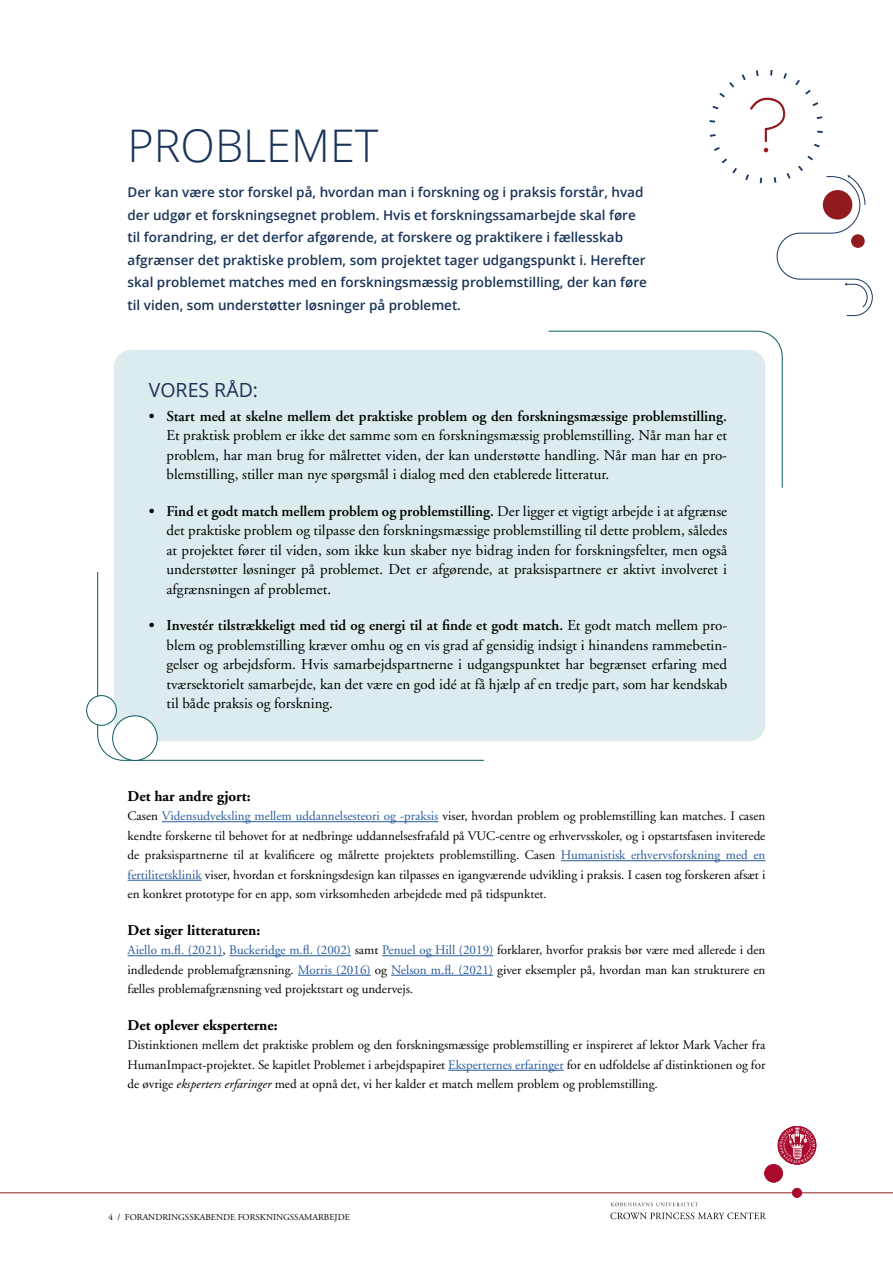
<style>
.page{position:relative;width:893px;height:1263px;background:#fff}
.page>*{position:absolute;margin:0;border:0;box-sizing:border-box;transform-origin:0 0}
.t1{font:300 45px "Open Sans";color:#1a3358}
.t2{font:19.5px "Open Sans";color:#1a3358}
.t3{font:15px/19.5px "Adobe Garamond";color:#000;text-align:justify}
.t4{font:600 15px "Adobe Garamond";color:#000}
.t5{font:700 15px "Adobe Garamond";color:#000}
.t6{font:600 13.5px/22.5px "Open Sans";color:#1a3358}
.t7{font:13.05px/19.5px "Adobe Garamond";color:#000;text-align:justify}
.t8{font:9px "Adobe Garamond";color:#000}
.s1{font-weight:600}
.s2{color:#275b9b}
.s3{font-style:italic}
</style>
<div class="page">
<hr style="left:0;top:1192px;width:893px;height:1px;background:#901a1e">
<svg style="left:764px;top:1164px;width:19px;height:18px"></svg>
<svg style="left:611px;top:1202px;width:87px;height:4px"></svg>
<svg style="left:610px;top:1212px;width:156px;height:7px"></svg>
<div style="left:114px;top:350px;width:651px;height:391px;background:#dbebee;border-radius:17px"></div>
<hr style="left:162px;top:821px;width:276px;height:1px;background:#275b9b">
<hr style="left:561px;top:860px;width:204px;height:1px;background:#275b9b">
<hr style="left:128px;top:880px;width:74px;height:1px;background:#275b9b">
<hr style="left:128px;top:955px;width:94px;height:1px;background:#275b9b">
<hr style="left:229px;top:955px;width:122px;height:1px;background:#275b9b">
<hr style="left:382px;top:955px;width:111px;height:1px;background:#275b9b">
<hr style="left:298px;top:975px;width:73px;height:1px;background:#275b9b">
<hr style="left:391px;top:975px;width:102px;height:1px;background:#275b9b">
<hr style="left:448px;top:1070px;width:116px;height:1px;background:#275b9b">
<svg style="left:709px;top:69px;width:164px;height:247px"></svg>
<svg style="left:97px;top:572px;width:387px;height:189px"></svg>
<div style="left:87px;top:696px;width:29px;height:29px;background:#fff;border-radius:50%"></div>
<div style="left:86px;top:695px;width:31px;height:30px;border:1px solid #0a5963;border-radius:50%"></div>
<div style="left:113px;top:716px;width:44px;height:44px;background:#fff;border-radius:50%"></div>
<div style="left:112px;top:716px;width:45px;height:45px;border:1px solid #0a5963;border-radius:50%"></div>
<svg style="left:548px;top:331px;width:235px;height:157px"></svg>
<div style="left:778px;top:1126px;width:38px;height:38px;background:#a90a2e;border-radius:50%"></div>
<div style="left:765px;top:1164px;width:18px;height:18px;background:#a90a2e;border-radius:50%"></div>
<div style="left:792px;top:1188px;width:10px;height:9px;background:#a90a2e;border-radius:50%"></div>
<svg style="left:779px;top:1127px;width:36px;height:36px"></svg>
<h1 class="t1" style="left:128px;top:115px;width:252px">PROBLEMET</h1>
<p class="t6" style="left:128px;top:181px;width:521px">Der kan være stor forskel på, hvordan man i forskning og i praksis forstår, hvad der udgør et forskningsegnet problem. Hvis et forskningssamarbejde skal føre til forandring, er det derfor afgørende, at forskere og praktikere i fællesskab afgrænser det praktiske problem, som projektet tager udgangspunkt i. Herefter skal problemet matches med en forskningsmæssig problemstilling, der kan føre til viden, som understøtter løsninger på problemet.</p>
<h2 class="t2" style="left:149px;top:377px;width:111px">VORES RÅD:</h2>
<p class="t4" style="left:149px;top:408px;width:580px">• Start med at skelne mellem det praktiske problem og den forskningsmæssige problemstilling.</p>
<p class="t3" style="left:167px;top:426px;width:562px">Et praktisk problem er ikke det samme som en forskningsmæssig problemstilling. Når man har et problem, har man brug for målrettet viden, der kan understøtte handling. Når man har en pro&shy;blemstilling, stiller man nye spørgsmål i dialog med den etablerede litteratur.</p>
<p class="t3" style="left:167px;top:502px;width:562px;text-indent:-18px"><span class="s1">• Find et godt match mellem problem og problemstilling.</span> Der ligger et vigtigt arbejde i at afgrænse det praktiske problem og tilpasse den forskningsmæssige problemstilling til dette problem, således at projektet fører til viden, som ikke kun skaber nye bidrag inden for forskningsfelter, men også understøtter løsninger på problemet. Det er afgørende, at praksispartnere er aktivt involveret i afgrænsningen af problemet.</p>
<p class="t3" style="left:167px;top:616px;width:562px;text-indent:-18px"><span class="s1">• Investér tilstrækkeligt med tid og energi til at finde et godt match.</span> Et godt match mellem pro&shy;blem og problemstilling kræver omhu og en vis grad af gensidig indsigt i hinandens rammebetin&shy;gelser og arbejdsform. Hvis samarbejdspartnerne i udgangspunktet har begrænset erfaring med tværsektorielt samarbejde, kan det være en god idé at få hjælp af en tredje part, som har kendskab til både praksis og forskning.</p>
<p class="t5" style="left:128px;top:788px;width:125px">Det har andre gjort:</p>
<p class="t7" style="left:128px;top:807px;width:639px">Casen <span class="s2">Vidensudveksling mellem uddannelsesteori og -praksis</span> viser, hvordan problem og problemstilling kan matches. I casen kendte forskerne til behovet for at nedbringe uddannelsesfrafald på VUC-centre og erhvervsskoler, og i opstartsfasen inviterede de praksispartnerne til at kvalificere og målrette projektets problemstilling. Casen <span class="s2">Humanistisk erhvervsforskning med en fertilitetsklinik</span> viser, hvordan et forskningsdesign kan tilpasses en igangværende udvikling i praksis. I casen tog forskeren afsæt i en konkret prototype for en app, som virksomheden arbejdede med på tidspunktet.</p>
<p class="t5" style="left:128px;top:922px;width:134px">Det siger litteraturen:</p>
<p class="t7" style="left:128px;top:941px;width:639px"><span class="s2">Aiello m.fl. (2021)</span>, <span class="s2">Buckeridge m.fl. (2002)</span> samt <span class="s2">Penuel og Hill (2019)</span> forklarer, hvorfor praksis bør være med allerede i den indledende problemafgrænsning. <span class="s2">Morris (2016)</span> og <span class="s2">Nelson m.fl. (2021)</span> giver eksempler på, hvordan man kan strukturere en fælles problemafgrænsning ved projektstart og undervejs.</p>
<p class="t5" style="left:128px;top:1017px;width:152px">Det oplever eksperterne:</p>
<p class="t7" style="left:128px;top:1036px;width:639px">Distinktionen mellem det praktiske problem og den forskningsmæssige problemstilling er inspireret af lektor Mark Vacher fra HumanImpact-projektet. Se kapitlet Problemet i arbejdspapiret <span class="s2">Eksperternes erfaringer</span> for en udfoldelse af distinktionen og for de øvrige <span class="s3">eksperters erfaringer</span> med at opnå det, vi her kalder et match mellem problem og problemstilling.</p>
<p class="t8" style="left:108px;top:1212px;width:243px">4 / FORANDRINGSSKABENDE FORSKNINGSSAMARBEJDE</p>
</div>
